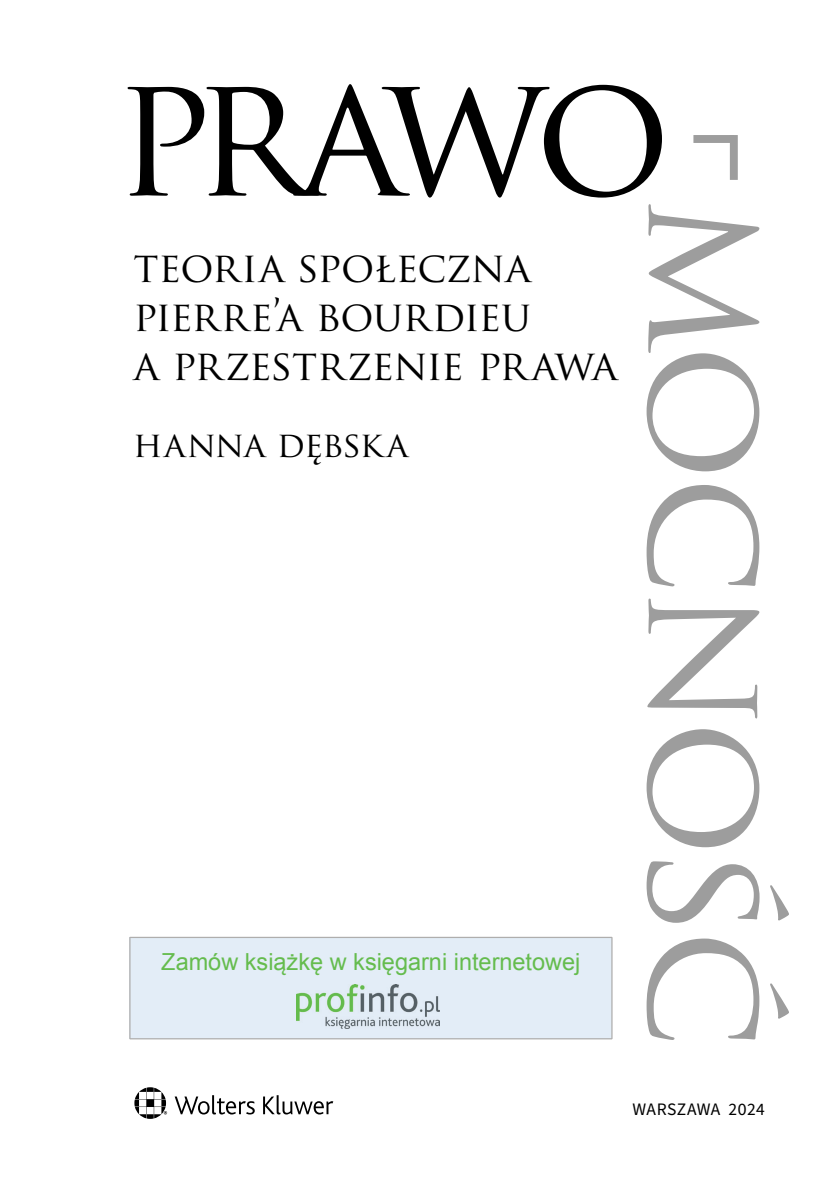
<style>
.page{position:relative;width:834px;height:1191px;background:#fff}
.page>*{position:absolute;margin:0;border:0;box-sizing:border-box;transform-origin:0 0}
.t1{font:169.22px "Trajan Pro";letter-spacing:-.05em;color:#9d9d9d}
.t2{font:169.22px "Trajan Pro";letter-spacing:-.095em;color:#000}
.t3{font:41.12px/49px "Trajan Pro";letter-spacing:-.015em;color:#000}
.TYŁ__cena{font:34.82px "Trajan Pro";letter-spacing:-.02em;color:#000}
.t4{font:23.45px "Arial";color:#65bc4e}
.FRONT__numer_wydania{font:17.5px "Source Sans Pro";letter-spacing:.01em;color:#000}
</style>
<div class="page">
<div style="left:693px;top:135px;width:40px;height:8px;background:#9d9d9d"></div>
<div style="left:729px;top:135px;width:8px;height:45px;background:#9d9d9d"></div>
<svg style="left:175px;top:1095px;width:80px;height:19px"></svg>
<svg style="left:263px;top:1095px;width:70px;height:19px"></svg>
<svg style="left:134px;top:1087px;width:33px;height:31px"></svg>
<div style="left:129px;top:936px;width:483px;height:103px;background:#e3edf7"></div>
<div style="left:137px;top:952px;width:467px;height:31px;background:#e3edf7"></div>
<div style="left:296px;top:984px;width:149px;height:46px;background:#e3edf7"></div>
<img style="left:296px;top:984px;width:143px;height:44px">
<p class="t2" style="left:114px;top:26px;width:559px">PRAWO</p>
<p class="t1" style="left:817px;top:197px;width:854px;rotate:90deg">MOCNOŚĆ</p>
<p class="t3" style="left:133px;top:242px;width:485px">TEORIA SPOŁECZNA<br>PIERRE’A BOURDIEU<br>A PRZESTRZENIE PRAWA</p>
<p class="TYŁ__cena" style="left:133px;top:422px;width:276px">HANNA DĘBSKA</p>
<p class="t4" style="left:161px;top:946px;width:420px">Zamów książkę w księgarni internetowej</p>
<p class="FRONT__numer_wydania" style="left:632px;top:1097px;width:134px">WARSZAWA 2024</p>
</div>
